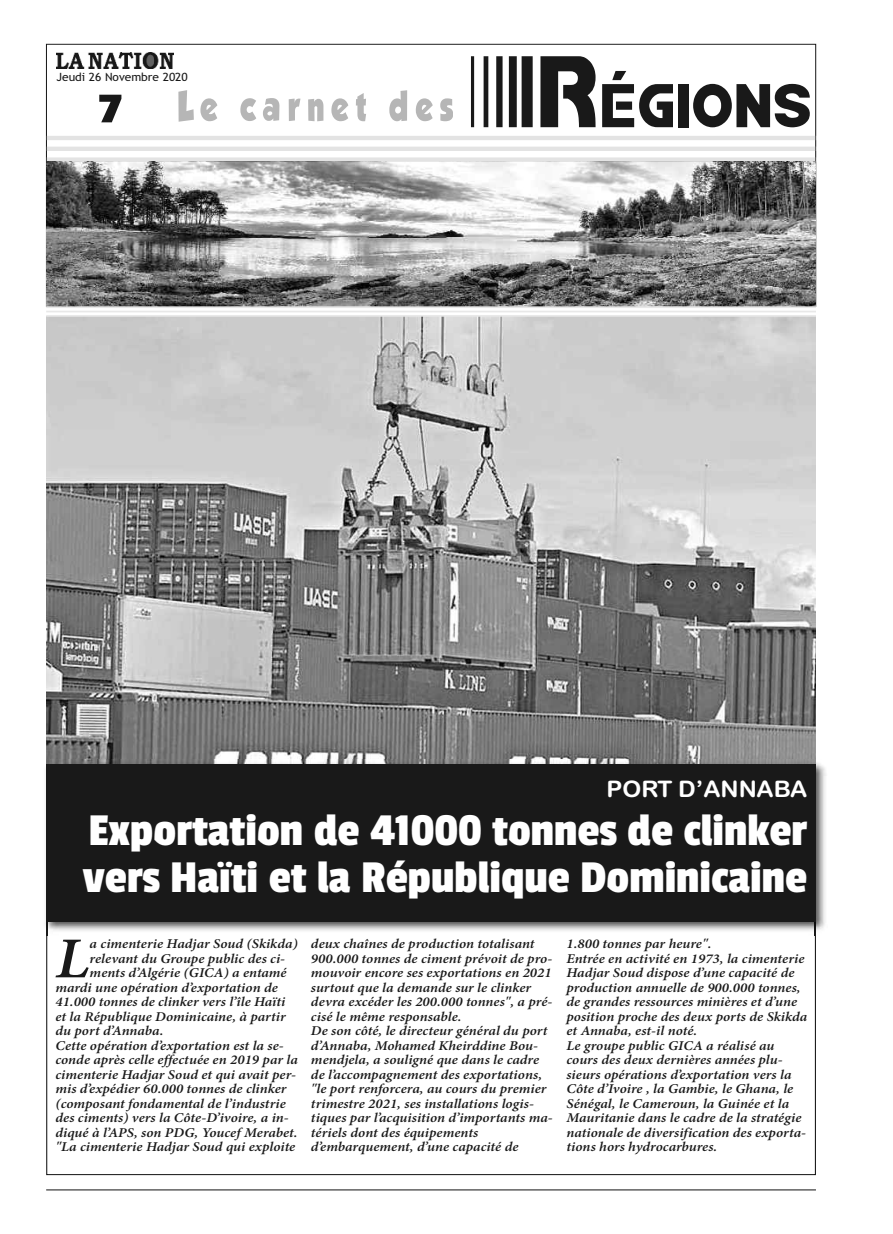
<style>
.page{position:relative;width:893px;height:1234px;background:#fff}
.page>*{position:absolute;margin:0;border:0;box-sizing:border-box;transform-origin:0 0}
.t1{font:67.35px "Bamf";color:#191919;scale:.89 1}
.t2{font:italic 600 57.9px "Minion Pro";color:#191919;scale:1.09 1}
.t3{font:47.7px/47.7px "Passion One";color:#fff;scale:1.05 1}
.t4{font:44.55px "Passion One";color:#191919;scale:1.26 1}
.t5{font:22.8px "Arial Rounded MT Bold";color:#fff;scale:1.05 1}
.t6{font:italic 600 13.5px/14.5px "Minion Pro";color:#191919;scale:1.09 1}
.t7{font:11.4px "Trebuchet MS";color:#191919;scale:1.05 1}
.s1{font-size:110.85px}
</style>
<div class="page">
<img style="left:46px;top:317px;width:770px;height:618px">
<img style="left:816px;top:763px;width:10px;height:167px">
<img style="left:45px;top:770px;width:1px;height:155px">
<img style="left:815px;top:921px;width:1px;height:14px">
<img style="left:46px;top:921px;width:2px;height:14px">
<img style="left:46px;top:758px;width:770px;height:5px">
<div style="left:46px;top:763px;width:770px;height:158px;background:#191919"></div>
<img style="left:46px;top:161px;width:770px;height:145px">
<img style="left:56px;top:53px;width:117px;height:16px">
<svg style="left:178px;top:90px;width:229px;height:32px"></svg>
<hr style="left:47px;top:157px;width:768px;height:4px;background:#e3e3e3">
<hr style="left:47px;top:136px;width:768px;height:4px;background:#e3e3e3">
<hr style="left:47px;top:147px;width:768px;height:4px;background:#e3e3e3">
<hr style="left:46px;top:306px;width:770px;height:2px;background:#e8e8e8">
<hr style="left:46px;top:310px;width:770px;height:2px;background:#e8e8e8">
<hr style="left:46px;top:315px;width:770px;height:2px;background:#e8e8e8">
<hr style="left:46px;top:1188px;width:770px;height:2px;background:#191919">
<p class="t7" style="left:56px;top:70px;width:127px">Jeudi 26 Novembre 2020</p>
<h3 class="t4" style="left:99px;top:85px;width:20px">7</h3>
<h1 class="t1" style="left:467px;top:71px;width:389px"><span class="s1">R</span>ÉGIONS</h1>
<h3 class="t5" style="left:606px;top:775px;width:193px">PORT D’ANNABA</h3>
<h3 class="t3" style="left:83px;top:805px;width:691px">Exportation de 41000 tonnes de clinker vers Haïti et la République Dominicaine</h3>
<h2 class="t2" style="left:55px;top:936px;width:33px">L</h2>
<p class="t6" style="left:90px;top:937px;width:192px">a cimenterie Hadjar Soud (Skikda)</p>
<p class="t6" style="left:90px;top:952px;width:181px">relevant du Groupe public des ci-</p>
<p class="t6" style="left:90px;top:966px;width:182px">ments d’Algérie (GICA) a entamé</p>
<p class="t6" style="left:55px;top:981px;width:206px">mardi une opération d’exportation de</p>
<p class="t6" style="left:55px;top:995px;width:212px">41.000 tonnes de clinker vers l’île Haïti</p>
<p class="t6" style="left:55px;top:1010px;width:213px">et la République Dominicaine, à partir</p>
<p class="t6" style="left:55px;top:1024px;width:101px">du port d’Annaba.</p>
<p class="t6" style="left:55px;top:1039px;width:211px">Cette opération d’exportation est la se-</p>
<p class="t6" style="left:55px;top:1053px;width:224px">conde après celle effectuée en 2019 par la</p>
<p class="t6" style="left:55px;top:1068px;width:222px">cimenterie Hadjar Soud et qui avait per-</p>
<p class="t6" style="left:55px;top:1082px;width:213px">mis d’expédier 60.000 tonnes de clinker</p>
<p class="t6" style="left:55px;top:1097px;width:213px">(composant fondamental de l’industrie</p>
<p class="t6" style="left:55px;top:1111px;width:216px">des ciments) vers la Côte-D’ivoire, a in-</p>
<p class="t6" style="left:55px;top:1126px;width:224px">diqué à l’APS, son PDG, Youcef Merabet.</p>
<p class="t6" style="left:55px;top:1140px;width:222px">"La cimenterie Hadjar Soud qui exploite</p>
<p class="t6" style="left:311px;top:937px;width:223px">deux chaînes de production totalisant 900.000 tonnes de ciment prévoit de pro&shy;mouvoir encore ses exportations en 2021 surtout que la demande sur le clinker devra excéder les 200.000 tonnes", a pré&shy;cisé le même responsable.<br>De son côté, le directeur général du port d’Annaba, Mohamed Kheirddine Bou&shy;mendjela, a souligné que dans le cadre de l’accompagnement des exportations, "le port renforcera, au cours du premier trimestre 2021, ses installations logis&shy;tiques par l’acquisition d’importants ma&shy;tériels dont des équipements d’embarquement, d’une capacité de</p>
<p class="t6" style="left:566px;top:937px;width:223px">1.800 tonnes par heure".<br>Entrée en activité en 1973, la cimenterie Hadjar Soud dispose d’une capacité de production annuelle de 900.000 tonnes, de grandes ressources minières et d’une position proche des deux ports de Skikda et Annaba, est-il noté.<br>Le groupe public GICA a réalisé au cours des deux dernières années plu&shy;sieurs opérations d’exportation vers la Côte d’Ivoire , la Gambie, le Ghana, le Sénégal, le Cameroun, la Guinée et la Mauritanie dans le cadre de la stratégie nationale de diversification des exporta&shy;tions hors hydrocarbures.</p>
</div>
